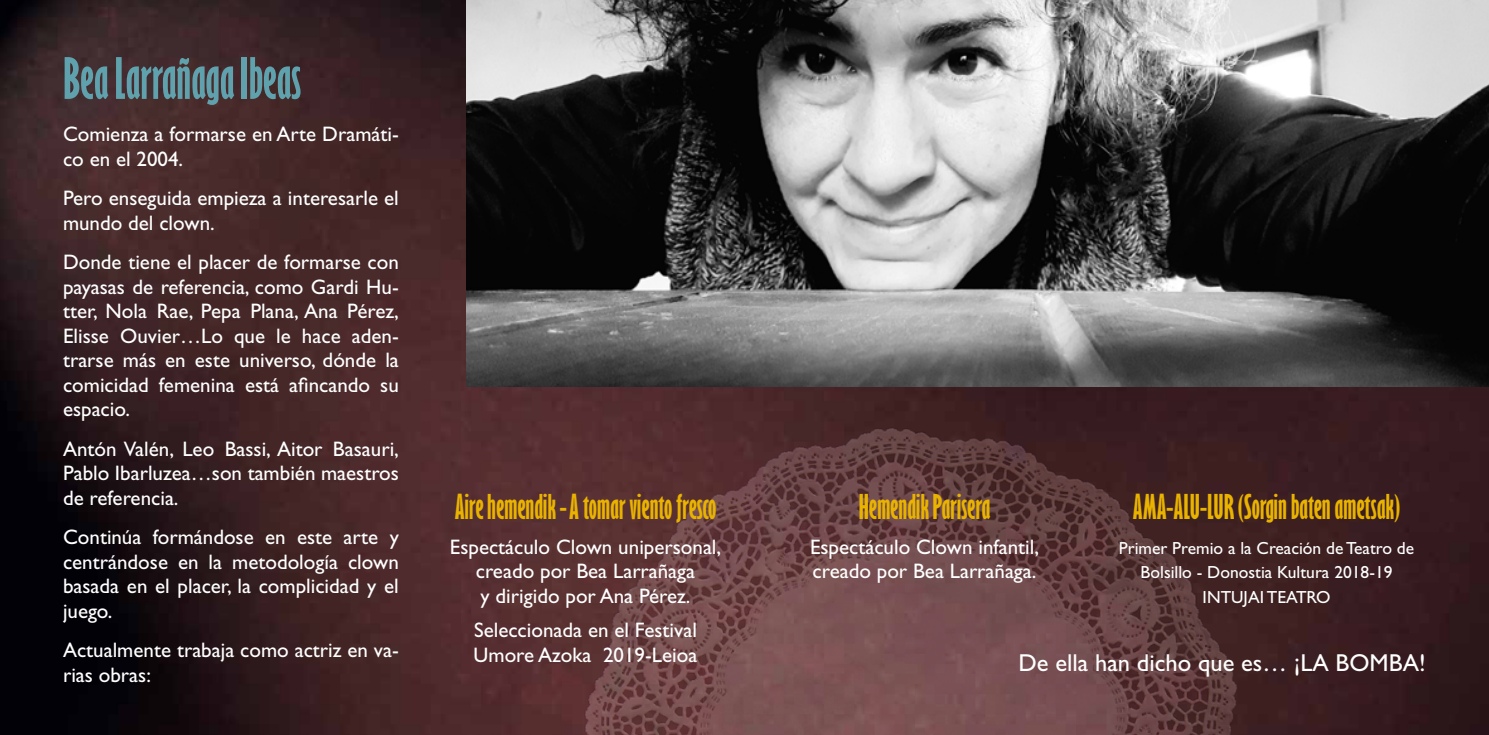
<style>
.page{position:relative;width:1489px;height:735px;background:#fff}
.page>*{position:absolute;margin:0;border:0;box-sizing:border-box;transform-origin:0 0}
.t1{font:52.5px "Gill Sans Std Bold Extra Cond";color:#5fa1ac}
.t2{font:31.5px "Gill Sans Std Bold Extra Cond";color:#e9b300}
.t3{font:24.5px "Gill Sans Std";color:#fff}
.t4{font:21px/24.5px "Gill Sans Std";color:#fff}
.t5{font:17.5px/24.5px "Gill Sans Std";color:#fff;text-align:center}
</style>
<div class="page">
<img style="left:0;top:0;width:1488px;height:734px">
<img style="left:567px;top:402px;width:699px;height:332px">
<img style="left:466px;top:0;width:1022px;height:386px">
<h1 class="t1" style="left:63px;top:46px;width:239px">Bea Larrañaga Ibeas</h1>
<p class="t4" style="left:63px;top:122px;width:337px">Comienza a formarse en Arte Dramáti&shy;co en el 2004.</p>
<p class="t4" style="left:63px;top:186px;width:337px">Pero enseguida empieza a interesarle el mundo del clown.</p>
<p class="t4" style="left:63px;top:250px;width:337px;text-align:justify">Donde tiene el placer de formarse con payasas de referencia, como Gardi Hu&shy;tter, Nola Rae, Pepa Plana, Ana Pérez, Elisse Ouvier…Lo que le hace aden&shy;trarse más en este universo, dónde la comicidad femenina está afincando su espacio.</p>
<p class="t4" style="left:63px;top:436px;width:337px;text-align:justify">Antón Valén, Leo Bassi, Aitor Basauri, Pablo Ibarluzea…son también maestros de referencia.</p>
<p class="t4" style="left:63px;top:524px;width:337px;text-align:justify">Continúa formándose en este arte y centrándose en la metodología clown basada en el placer, la complicidad y el juego.</p>
<p class="t4" style="left:63px;top:637px;width:337px">Actualmente trabaja como actriz en va&shy;rias obras:</p>
<h2 class="t2" style="left:455px;top:487px;width:263px">Aire hemendik - A tomar viento fresco</h2>
<p class="t4" style="left:450px;top:534px;width:273px;text-align:center">Espectáculo Clown unipersonal, creado por Bea Larrañaga<br>y dirigido por Ana Pérez.</p>
<p class="t4" style="left:473px;top:617px;width:225px">Seleccionada en el Festival<br>Umore Azoka 2019-Leioa</p>
<h2 class="t2" style="left:858px;top:487px;width:133px">Hemendik Parisera</h2>
<p class="t4" style="left:810px;top:534px;width:230px">Espectáculo Clown infantil, creado por Bea Larrañaga.</p>
<h2 class="t2" style="left:1132px;top:487px;width:269px">AMA-ALU-LUR (Sorgin baten ametsak)</h2>
<p class="t5" style="left:1118px;top:535px;width:297px">Primer Premio a la Creación de Teatro de<br>Bolsillo - Donostia Kultura 2018-19<br>INTUJAI TEATRO</p>
<p class="t3" style="left:1018px;top:648px;width:409px">De ella han dicho que es… ¡LA BOMBA!</p>
</div>
